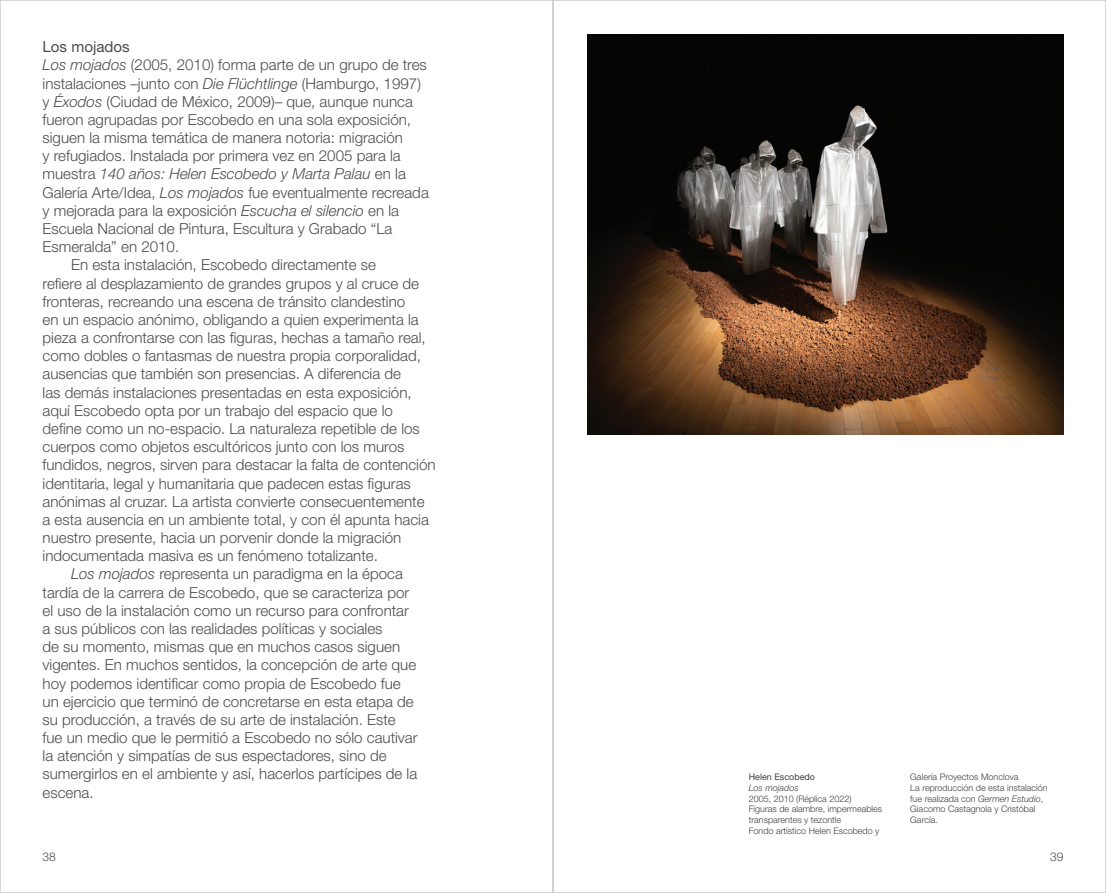
<style>
.page{position:relative;width:1106px;height:893px;background:#fff}
.page>*{position:absolute;margin:0;border:0;box-sizing:border-box;transform-origin:0 0}
.t1{font:300 15.15px "Helvetica Neue LT Std";color:#4b4c4d}
.t2{font:italic 300 15.15px "Helvetica Neue LT Std";color:#4b4c4d}
.t3{font:15.15px "Helvetica Neue LT Std";color:#4b4c4d}
.t4{font:300 12px "Helvetica Neue LT Std";color:#4b4c4d}
.t5{font:300 9px/10.8px "Helvetica Neue LT Std";color:#3e3e3f}
.t6{font:9px "Helvetica Neue LT Std";color:#3e3e3f}
.t7{font:italic 300 9px "Helvetica Neue LT Std";color:#3e3e3f}
.s1{font-style:italic}
.s2{font-style:normal}
</style>
<div class="page">
<img style="left:587px;top:34px;width:476px;height:400px">
<p class="t3" style="left:43px;top:38px;width:89px">Los mojados</p>
<p class="t1" style="left:43px;top:56px;width:386px"><span class="s1">Los mojados</span> (2005, 2010) forma parte de un grupo de tres</p>
<p class="t1" style="left:43px;top:74px;width:380px">instalaciones –junto con <span class="s1">Die Flüchtlinge</span> (Hamburgo, 1997)</p>
<p class="t1" style="left:43px;top:92px;width:372px">y <span class="s1">Éxodos</span> (Ciudad de México, 2009)– que, aunque nunca</p>
<p class="t1" style="left:43px;top:110px;width:370px">fueron agrupadas por Escobedo en una sola exposición,</p>
<p class="t1" style="left:43px;top:128px;width:362px">siguen la misma temática de manera notoria: migración</p>
<p class="t1" style="left:43px;top:147px;width:360px">y refugiados. Instalada por primera vez en 2005 para la</p>
<p class="t2" style="left:43px;top:165px;width:365px"><span class="s2">muestra</span> 140 años: Helen Escobedo y Marta Palau <span class="s2">en la</span></p>
<p class="t1" style="left:43px;top:183px;width:388px">Galería Arte/Idea, <span class="s1">Los mojados</span> fue eventualmente recreada</p>
<p class="t1" style="left:43px;top:201px;width:358px">y mejorada para la exposición <span class="s1">Escucha el silencio</span> en la</p>
<p class="t1" style="left:43px;top:219px;width:351px">Escuela Nacional de Pintura, Escultura y Grabado “La</p>
<p class="t1" style="left:43px;top:238px;width:138px">Esmeralda” en 2010.</p>
<p class="t1" style="left:71px;top:256px;width:306px">En esta instalación, Escobedo directamente se</p>
<p class="t1" style="left:43px;top:274px;width:378px">refiere al desplazamiento de grandes grupos y al cruce de</p>
<p class="t1" style="left:43px;top:292px;width:364px">fronteras, recreando una escena de tránsito clandestino</p>
<p class="t1" style="left:43px;top:310px;width:378px">en un espacio anónimo, obligando a quien experimenta la</p>
<p class="t1" style="left:43px;top:328px;width:385px">pieza a confrontarse con las figuras, hechas a tamaño real,</p>
<p class="t1" style="left:43px;top:347px;width:380px">como dobles o fantasmas de nuestra propia corporalidad,</p>
<p class="t1" style="left:43px;top:365px;width:360px">ausencias que también son presencias. A diferencia de</p>
<p class="t1" style="left:43px;top:383px;width:370px">las demás instalaciones presentadas en esta exposición,</p>
<p class="t1" style="left:43px;top:401px;width:352px">aquí Escobedo opta por un trabajo del espacio que lo</p>
<p class="t1" style="left:43px;top:419px;width:379px">define como un no-espacio. La naturaleza repetible de los</p>
<p class="t1" style="left:43px;top:438px;width:363px">cuerpos como objetos escultóricos junto con los muros</p>
<p class="t1" style="left:43px;top:456px;width:394px">fundidos, negros, sirven para destacar la falta de contención</p>
<p class="t1" style="left:43px;top:474px;width:370px">identitaria, legal y humanitaria que padecen estas figuras</p>
<p class="t1" style="left:43px;top:492px;width:383px">anónimas al cruzar. La artista convierte consecuentemente</p>
<p class="t1" style="left:43px;top:510px;width:388px">a esta ausencia en un ambiente total, y con él apunta hacia</p>
<p class="t1" style="left:43px;top:528px;width:360px">nuestro presente, hacia un porvenir donde la migración</p>
<p class="t1" style="left:43px;top:547px;width:337px">indocumentada masiva es un fenómeno totalizante.</p>
<p class="t1" style="left:71px;top:565px;width:333px"><span class="s1">Los mojados</span> representa un paradigma en la época</p>
<p class="t1" style="left:43px;top:583px;width:368px">tardía de la carrera de Escobedo, que se caracteriza por</p>
<p class="t1" style="left:43px;top:601px;width:368px">el uso de la instalación como un recurso para confrontar</p>
<p class="t1" style="left:43px;top:619px;width:341px">a sus públicos con las realidades políticas y sociales</p>
<p class="t1" style="left:43px;top:637px;width:359px">de su momento, mismas que en muchos casos siguen</p>
<p class="t1" style="left:43px;top:656px;width:375px">vigentes. En muchos sentidos, la concepción de arte que</p>
<p class="t1" style="left:43px;top:674px;width:360px">hoy podemos identificar como propia de Escobedo fue</p>
<p class="t1" style="left:43px;top:692px;width:373px">un ejercicio que terminó de concretarse en esta etapa de</p>
<p class="t1" style="left:43px;top:710px;width:355px">su producción, a través de su arte de instalación. Este</p>
<p class="t1" style="left:43px;top:728px;width:376px">fue un medio que le permitió a Escobedo no sólo cautivar</p>
<p class="t1" style="left:43px;top:747px;width:346px">la atención y simpatías de sus espectadores, sino de</p>
<p class="t1" style="left:43px;top:765px;width:376px">sumergirlos en el ambiente y así, hacerlos partícipes de la</p>
<p class="t1" style="left:43px;top:783px;width:53px">escena.</p>
<p class="t6" style="left:748px;top:771px;width:68px">Helen Escobedo</p>
<p class="t7" style="left:748px;top:782px;width:52px">Los mojados</p>
<p class="t5" style="left:748px;top:793px;width:135px">2005, 2010 (Réplica 2022)<br>Figuras de alambre, impermeables transparentes y tezontle<br>Fondo artístico Helen Escobedo y</p>
<p class="t5" style="left:910px;top:771px;width:139px">Galería Proyectos Monclova<br>La reproducción de esta instalación fue realizada con <span class="s1">Germen Estudio</span>,<br>Giacomo Castagnola y Cristóbal<br>García.</p>
<p class="t4" style="left:43px;top:849px;width:15px">38</p>
<p class="t4" style="left:1050px;top:849px;width:15px">39</p>
</div>
